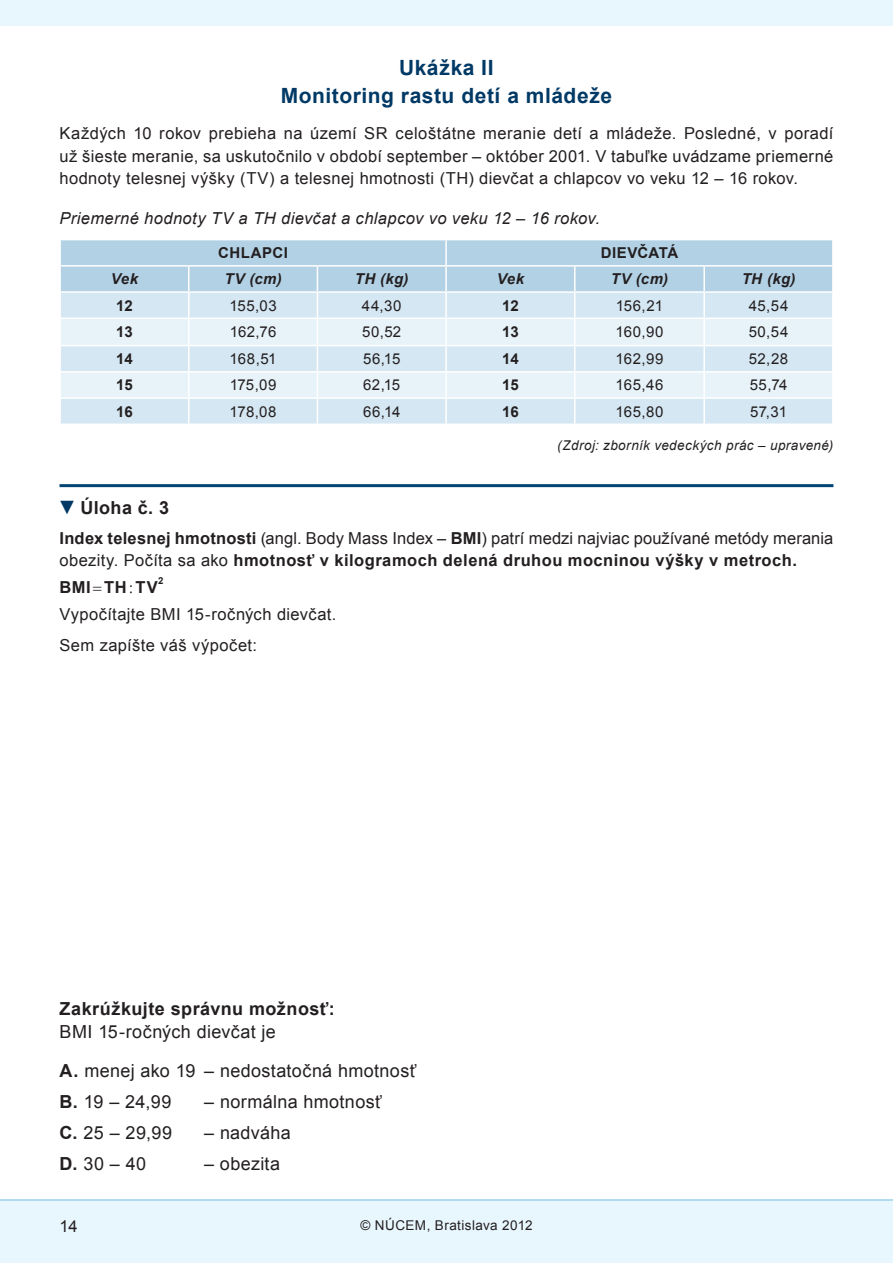
<style>
.page{position:relative;width:893px;height:1263px;background:#fff}
.page>*{position:absolute;margin:0;border:0;box-sizing:border-box;transform-origin:0 0}
.t1{font:700 21px/28.5px "Arial";letter-spacing:.025em;color:#003965;text-align:center}
.t2{font:18px/39.5px "Arial";letter-spacing:.02em;color:#231f20}
.t3{font:700 18px "Arial";letter-spacing:.025em;color:#231f20}
.t4{font:16.5px/22.5px "Arial";letter-spacing:.025em;color:#231f20}
.t5{font:700 16.5px/22.5px "Arial";letter-spacing:.03em;color:#231f20}
.t6{font:italic 16.5px "Arial";letter-spacing:.025em;color:#231f20}
.t7{font:15px "Arial";letter-spacing:.025em;color:#231f20}
.t8{font:italic 700 15px "Arial";letter-spacing:.03em;color:#231f20}
.t9{font:700 15px "Arial";letter-spacing:-.005em;color:#231f20}
.t10{font:700 15px "Arial";letter-spacing:.015em;color:#231f20}
.t11{font:700 15px "Arial";letter-spacing:.03em;color:#231f20}
.t12{font:italic 13.5px "Arial";letter-spacing:.03em;color:#231f20}
.t13{font:13.5px "Arial";letter-spacing:.035em;color:#231f20}
.t14{font:700 9.6px "Arial";color:#231f20}
.s1{font-size:19.5px;color:#003965}
.s2{font-weight:400}
.s3{font-weight:700}
</style>
<div class="page">
<div style="left:0;top:1199px;width:893px;height:64px;background:#e8f6fd"></div>
<div style="left:0;top:0;width:893px;height:26px;background:#e8f6fd"></div>
<hr style="left:0;top:1199px;width:893px;height:1px;background:#b0daef">
<svg style="left:60px;top:240px;width:773px;height:184px;background:#d3e5f1"></svg>
<hr style="left:704px;top:397px;width:130px;height:2px;background:#fff">
<hr style="left:703px;top:399px;width:2px;height:25px;background:#fff">
<hr style="left:832px;top:399px;width:2px;height:25px;background:#fff">
<hr style="left:60px;top:484px;width:773px;height:3px;background:#004574">
<p class="t1" style="left:281px;top:54px;width:333px">Ukážka II<br>Monitoring rastu detí a mládeže</p>
<p class="t4" style="left:60px;top:122px;width:775px;text-align:justify">Každých 10 rokov prebieha na území SR celoštátne meranie detí a mládeže. Posledné, v poradí už šieste meranie, sa uskutočnilo v období september – október 2001. V tabuľke uvádzame priemerné hodnoty telesnej výšky (TV) a telesnej hmotnosti (TH) dievčat a chlapcov vo veku 12 – 16 rokov.</p>
<p class="t6" style="left:60px;top:207px;width:542px">Priemerné hodnoty TV a TH dievčat a chlapcov vo veku 12 – 16 rokov.</p>
<p class="t11" style="left:218px;top:243px;width:71px">CHLAPCI</p>
<p class="t10" style="left:601px;top:243px;width:79px">DIEVČATÁ</p>
<p class="t8" style="left:111px;top:269px;width:29px">Vek</p>
<p class="t8" style="left:224px;top:269px;width:59px">TV (cm)</p>
<p class="t8" style="left:355px;top:269px;width:55px">TH (kg)</p>
<p class="t8" style="left:497px;top:269px;width:29px">Vek</p>
<p class="t8" style="left:611px;top:269px;width:59px">TV (cm)</p>
<p class="t8" style="left:742px;top:269px;width:55px">TH (kg)</p>
<p class="t9" style="left:116px;top:295px;width:18px">12</p>
<p class="t7" style="left:229px;top:295px;width:49px">155,03</p>
<p class="t7" style="left:362px;top:295px;width:41px">44,30</p>
<p class="t9" style="left:502px;top:295px;width:18px">12</p>
<p class="t7" style="left:616px;top:295px;width:49px">156,21</p>
<p class="t7" style="left:749px;top:295px;width:41px">45,54</p>
<p class="t9" style="left:116px;top:322px;width:18px">13</p>
<p class="t7" style="left:230px;top:322px;width:48px">162,76</p>
<p class="t7" style="left:362px;top:322px;width:41px">50,52</p>
<p class="t9" style="left:502px;top:322px;width:18px">13</p>
<p class="t7" style="left:615px;top:322px;width:49px">160,90</p>
<p class="t7" style="left:749px;top:322px;width:41px">50,54</p>
<p class="t9" style="left:116px;top:349px;width:18px">14</p>
<p class="t7" style="left:230px;top:349px;width:48px">168,51</p>
<p class="t7" style="left:363px;top:349px;width:39px">56,15</p>
<p class="t9" style="left:502px;top:349px;width:18px">14</p>
<p class="t7" style="left:616px;top:349px;width:49px">162,99</p>
<p class="t7" style="left:749px;top:349px;width:41px">52,28</p>
<p class="t9" style="left:116px;top:375px;width:18px">15</p>
<p class="t7" style="left:230px;top:375px;width:48px">175,09</p>
<p class="t7" style="left:363px;top:375px;width:39px">62,15</p>
<p class="t9" style="left:502px;top:375px;width:18px">15</p>
<p class="t7" style="left:616px;top:375px;width:49px">165,46</p>
<p class="t7" style="left:750px;top:375px;width:39px">55,74</p>
<p class="t9" style="left:116px;top:401px;width:18px">16</p>
<p class="t7" style="left:230px;top:401px;width:48px">178,08</p>
<p class="t7" style="left:363px;top:401px;width:39px">66,14</p>
<p class="t9" style="left:502px;top:401px;width:18px">16</p>
<p class="t7" style="left:616px;top:401px;width:49px">165,80</p>
<p class="t7" style="left:750px;top:401px;width:38px">57,31</p>
<p class="t12" style="left:557px;top:437px;width:278px">(Zdroj: zborník vedeckých prác – upravené)</p>
<p class="t3" style="left:57px;top:496px;width:113px"><span class="s1">▼</span> Úloha č. 3</p>
<p class="t5" style="left:60px;top:527px;width:775px">Index telesnej hmotnosti <span class="s2">(angl. Body Mass Index –</span> BMI<span class="s2">) patrí medzi najviac používané metódy merania obezity. Počíta sa ako</span> hmotnosť v kilogramoch delená druhou mocninou výšky v metroch.</p>
<p class="t5" style="left:60px;top:576px;width:100px">BMI TH TV</p>
<p class="t14" style="left:158px;top:575px;width:7px">2</p>
<p class="t4" style="left:60px;top:598px;width:278px;line-height:31px">Vypočítajte BMI 15-ročných dievčat.<br>Sem zapíšte váš výpočet:</p>
<p class="t3" style="left:60px;top:997px;width:277px">Zakrúžkujte správnu možnosť:</p>
<p class="t2" style="left:60px;top:1012px;width:358px">BMI 15-ročných dievčat je<br><span class="s3">A.</span> menej ako 19 – nedostatočná hmotnosť</p>
<p class="t2" style="left:60px;top:1082px;width:114px"><span class="s3">B.</span> 19 – 24,99</p>
<p class="t2" style="left:204px;top:1082px;width:179px">– normálna hmotnosť</p>
<p class="t2" style="left:60px;top:1113px;width:114px"><span class="s3">C.</span> 25 – 29,99</p>
<p class="t2" style="left:204px;top:1113px;width:88px">– nadváha</p>
<p class="t2" style="left:59px;top:1144px;width:88px"><span class="s3">D.</span> 30 – 40</p>
<p class="t2" style="left:204px;top:1144px;width:78px">– obezita</p>
<p class="t4" style="left:60px;top:1215px;width:20px">14</p>
<p class="t13" style="left:360px;top:1217px;width:174px">© NÚCEM, Bratislava 2012</p>
</div>
